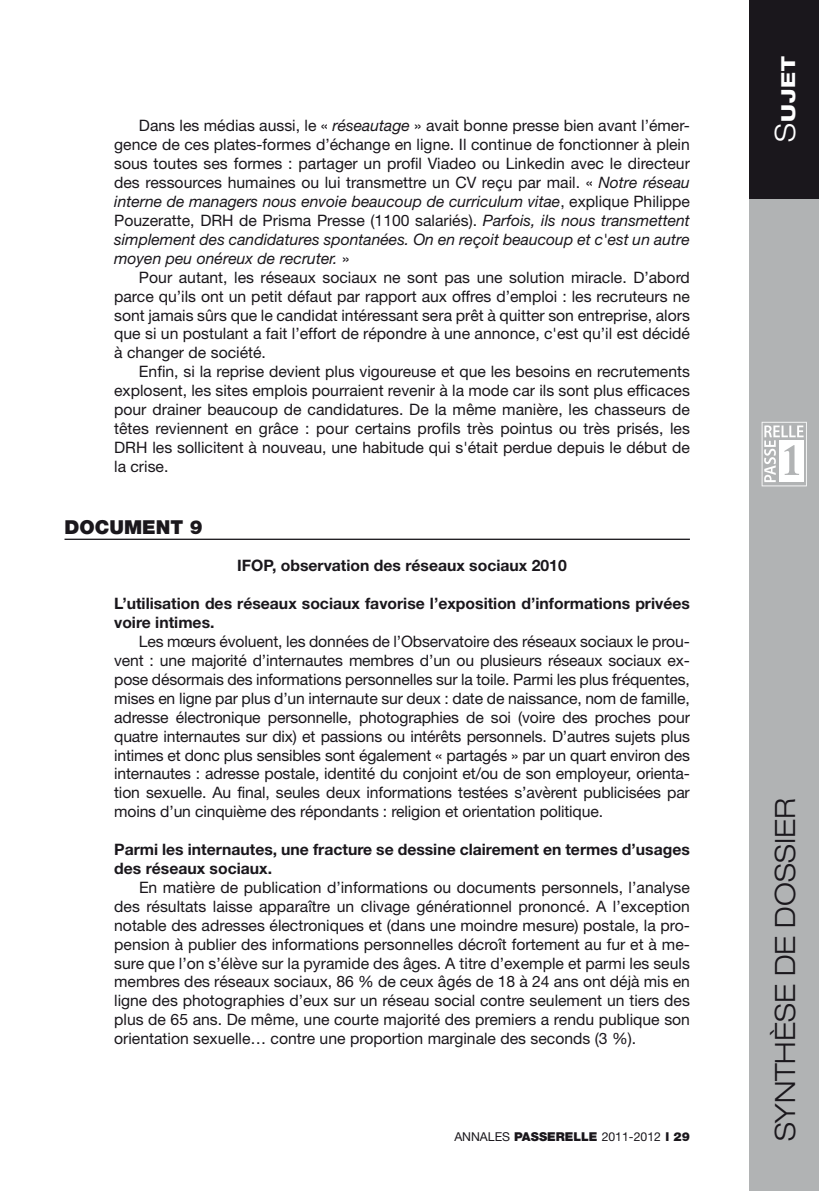
<style>
.page{position:relative;width:819px;height:1191px;background:#fff}
.page>*{position:absolute;margin:0;border:0;box-sizing:border-box;transform-origin:0 0}
.t1{font:300 expanded 28px "Helvetica Neue";color:#1a171c}
.t2{font:900 19.25px "Helvetica Neue";color:#1a171c}
.t3{font:800 expanded 19.25px "Helvetica Neue";color:#fff}
.t4{font:15.75px/18.9px "Helvetica Neue";color:#1a171c;text-align:justify}
.t5{font:700 15.75px/18.9px "Helvetica Neue";color:#1a171c}
.t6{font:12.25px "Helvetica Neue";color:#1a171c}
.s1{font-style:italic}
.s2{font-weight:900}
.s3{font-weight:300;font-size:28px}
</style>
<div class="page">
<div style="left:749px;top:0;width:70px;height:1191px;background:#b1b3b4"></div>
<div style="left:749px;top:0;width:70px;height:198px;background:#1a171c"></div>
<svg style="left:761px;top:422px;width:45px;height:64px"></svg>
<hr style="left:64px;top:538px;width:626px;height:2px;background:#1a171c">
<p class="t4" style="left:114px;top:116px;width:577px;text-indent:25px">Dans les médias aussi, le « <span class="s1">réseautage</span> » avait bonne presse bien avant l’émer&shy;gence de ces plates-formes d’échange en ligne. Il continue de fonctionner à plein sous toutes ses formes : partager un profil Viadeo ou Linkedin avec le directeur des ressources humaines ou lui transmettre un CV reçu par mail. « <span class="s1">Notre réseau interne de managers nous envoie beaucoup de curriculum vitae</span>, explique Philippe Pouzeratte, DRH de Prisma Presse (1100 salariés). <span class="s1">Parfois, ils nous transmettent simplement des candidatures spontanées. On en reçoit beaucoup et c'est un autre moyen peu onéreux de recruter.</span> »</p>
<p class="t4" style="left:114px;top:267px;width:577px;text-indent:25px">Pour autant, les réseaux sociaux ne sont pas une solution miracle. D’abord parce qu’ils ont un petit défaut par rapport aux offres d’emploi : les recruteurs ne sont jamais sûrs que le candidat intéressant sera prêt à quitter son entreprise, alors que si un postulant a fait l’effort de répondre à une annonce, c'est qu’il est décidé à changer de société.</p>
<p class="t4" style="left:114px;top:362px;width:577px;text-indent:25px">Enfin, si la reprise devient plus vigoureuse et que les besoins en recrutements explosent, les sites emplois pourraient revenir à la mode car ils sont plus efficaces pour drainer beaucoup de candidatures. De la même manière, les chasseurs de têtes reviennent en grâce : pour certains profils très pointus ou très prisés, les DRH les sollicitent à nouveau, une habitude qui s'était perdue depuis le début de la crise.</p>
<p class="t2" style="left:64px;top:515px;width:140px">DOCUMENT 9</p>
<p class="t5" style="left:237px;top:556px;width:331px">IFOP, observation des réseaux sociaux 2010</p>
<p class="t5" style="left:114px;top:594px;width:577px">L’utilisation des réseaux sociaux favorise l’exposition d’informations privées voire intimes.</p>
<p class="t4" style="left:114px;top:632px;width:577px;text-indent:25px">Les mœurs évoluent, les données de l’Observatoire des réseaux sociaux le prou&shy;vent : une majorité d’internautes membres d’un ou plusieurs réseaux sociaux ex&shy;pose désormais des informations personnelles sur la toile. Parmi les plus fréquentes, mises en ligne par plus d’un internaute sur deux : date de naissance, nom de famille, adresse électronique personnelle, photographies de soi (voire des proches pour quatre internautes sur dix) et passions ou intérêts personnels. D’autres sujets plus intimes et donc plus sensibles sont également « partagés » par un quart environ des internautes : adresse postale, identité du conjoint et/ou de son employeur, orienta&shy;tion sexuelle. Au final, seules deux informations testées s’avèrent publicisées par moins d’un cinquième des répondants : religion et orientation politique.</p>
<p class="t5" style="left:114px;top:839px;width:577px">Parmi les internautes, une fracture se dessine clairement en termes d’usages des réseaux sociaux.</p>
<p class="t4" style="left:114px;top:877px;width:577px;text-indent:25px">En matière de publication d’informations ou documents personnels, l’analyse des résultats laisse apparaître un clivage générationnel prononcé. A l’exception notable des adresses électroniques et (dans une moindre mesure) postale, la pro&shy;pension à publier des informations personnelles décroît fortement au fur et à me&shy;sure que l’on s’élève sur la pyramide des âges. A titre d’exemple et parmi les seuls membres des réseaux sociaux, 86 % de ceux âgés de 18 à 24 ans ont déjà mis en ligne des photographies d’eux sur un réseau social contre seulement un tiers des plus de 65 ans. De même, une courte majorité des premiers a rendu publique son orientation sexuelle… contre une proportion marginale des seconds (3 %).</p>
<p class="t6" style="left:454px;top:1129px;width:237px">ANNALES <span class="s2">PASSERELLE</span> 2011-2012 <span class="s2">L 29</span></p>
<p class="t3" style="left:775px;top:142px;width:87px;rotate:-90deg"><span class="s3">S</span>ujet</p>
<h1 class="t1" style="left:768px;top:1141px;width:343px;rotate:-90deg">synthèse de dossier</h1>
</div>
